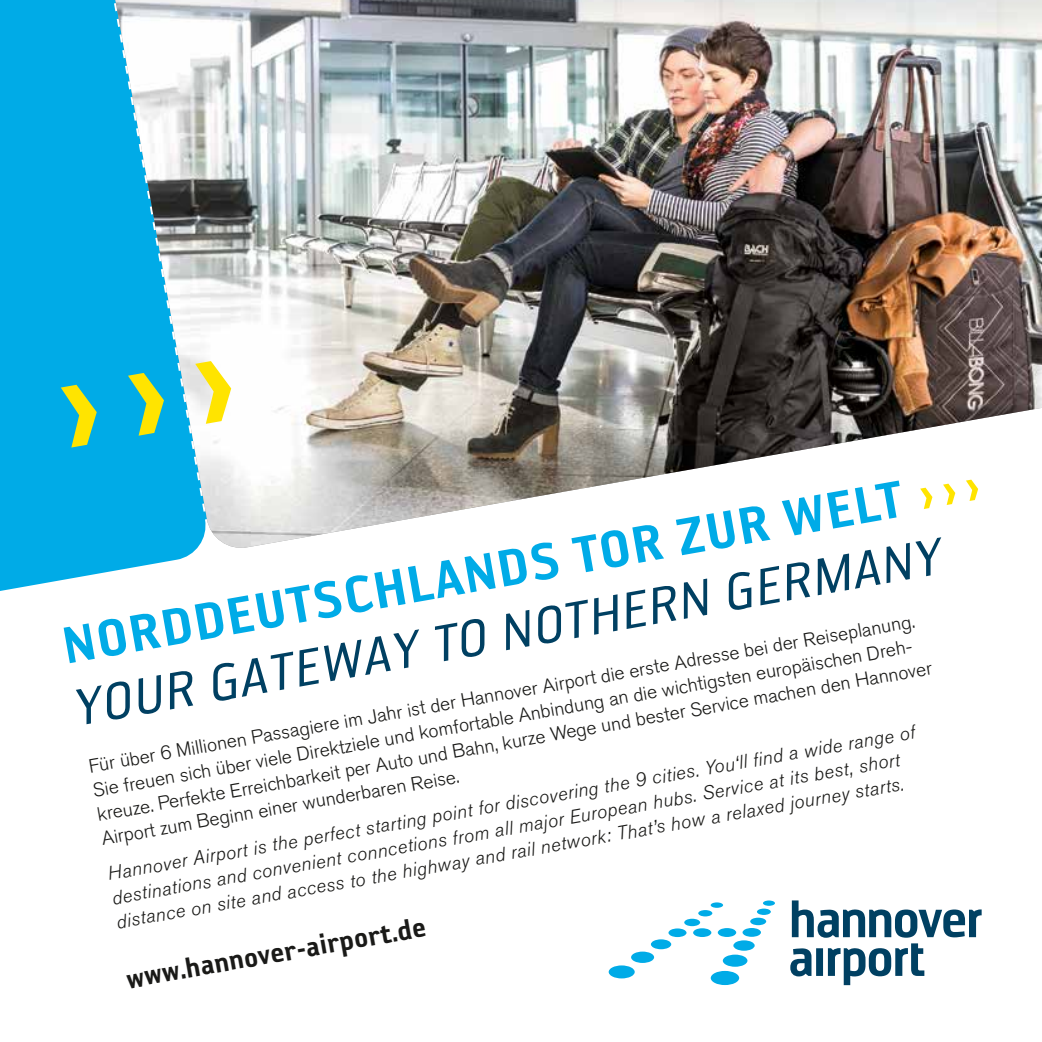
<style>
.page{position:relative;width:1042px;height:1042px;background:#fff}
.page>*{position:absolute;margin:0;border:0;box-sizing:border-box;transform-origin:0 0}
.t1{font:59.5px "Reykjavik One C Gauge";color:#00abe7}
.t2{font:italic 59.5px "Reykjavik One A Gauge";color:#004062}
.t3{font:31.5px "Reykjavik One C Gauge";color:#1a1a18}
.t4{font:300 19.25px/24.5px "Akzidenz Grotesk Pro";color:#1a1a18}
.t5{font:italic 300 19.25px/24.5px "Akzidenz Grotesk Pro";color:#1a1a18}
.s1{color:#ffe400}
</style>
<div class="page">
<svg style="left:0;top:0;width:195px;height:591px;background:#23b6ea"></svg>
<div style="left:31px;top:0;width:165px;height:550px;background:#00abe7"></div>
<img style="left:115px;top:0;width:927px;height:549px">
<svg style="left:790px;top:900px;width:191px;height:85px"></svg>
<svg style="left:609px;top:900px;width:166px;height:85px"></svg>
<svg style="left:61px;top:358px;width:175px;height:89px"></svg>
<h1 class="t1" style="left:58px;top:614px;width:932px;rotate:-10deg">NORDDEUTSCHLANDS TOR ZUR WELT <span class="s1">›››</span></h1>
<h1 class="t2" style="left:69px;top:676px;width:881px;rotate:-10deg">YOUR GATEWAY TO NOTHERN GERMANY</h1>
<p class="t4" style="left:87px;top:754px;width:849px;rotate:-10deg">Für über 6 Millionen Passagiere im Jahr ist der Hannover Airport die erste Adresse bei der Reiseplanung.<br>Sie freuen sich über viele Direktziele und komfortable Anbindung an die wichtigsten europäischen Dreh&shy;kreuze. Perfekte Erreichbarkeit per Auto und Bahn, kurze Wege und bester Service machen den Hannover Airport zum Beginn einer wunderbaren Reise.</p>
<p class="t5" style="left:106px;top:862px;width:820px;rotate:-10deg">Hannover Airport is the perfect starting point for discovering the 9 cities. You‘ll find a wide range of destinations and convenient conncetions from all major European hubs. Service at its best, short distance on site and access to the highway and rail network: That’s how a relaxed journey starts.</p>
<h2 class="t3" style="left:123px;top:962px;width:305px;rotate:-10deg">www.hannover-airport.de</h2>
</div>
